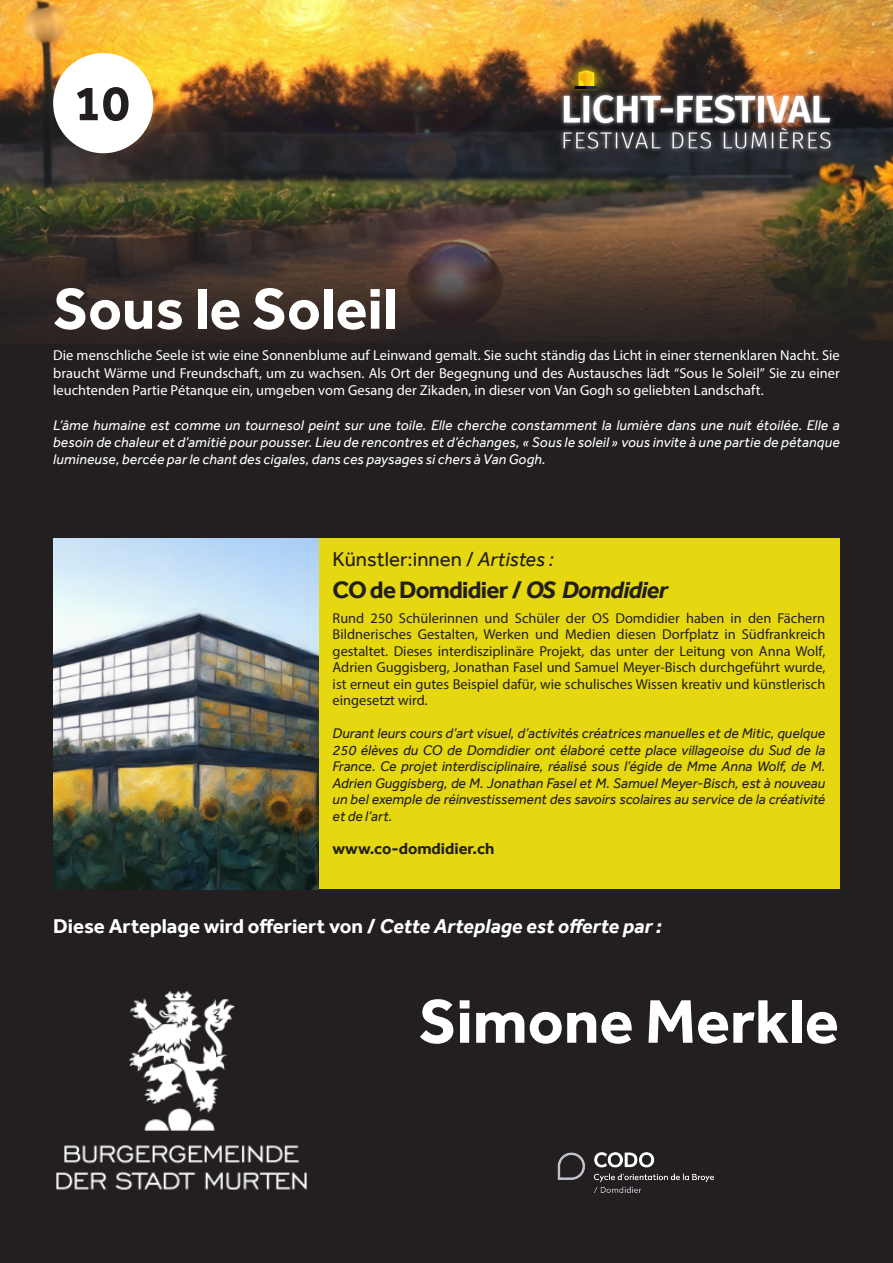
<style>
.page{position:relative;width:893px;height:1263px;background:#231f20}
.page>*{position:absolute;margin:0;border:0;box-sizing:border-box;transform-origin:0 0}
.t1{font:700 63.6px "Effra";color:#fff}
.t2{font:700 59.4px "Effra";color:#fff}
.t3{font:700 51.15px "Effra";color:#231f20}
.t4{font:700 24.45px "Effra";letter-spacing:-.03em;color:#231f20}
.t5{font:700 20.55px "Effra";color:#fff}
.t6{font:20.55px "Effra";color:#231f20}
.t7{font:700 16.5px "Effra";color:#231f20}
.t8{font:italic 14.4px/16.5px "Effra";color:#231f20;text-align:justify}
.t9{font:14.4px/16.5px "Myriad Pro";color:#231f20;text-align:justify}
.t10{font:14.4px/17.2px "Myriad Pro";letter-spacing:.005em;color:#fff;text-align:justify}
.t11{font:italic 14.4px/17.2px "Effra";letter-spacing:.01em;color:#fff;text-align:justify}
.s1{font-style:italic}
</style>
<div class="page">
<div style="left:319px;top:539px;width:521px;height:350px;background:#e5d710"></div>
<img style="left:53px;top:539px;width:266px;height:350px">
<img style="left:0;top:0;width:893px;height:198px">
<svg style="left:0;top:198px;width:893px;height:142px"></svg>
<div style="left:53px;top:53px;width:100px;height:100px;background:#fff;border-radius:50%"></div>
<img style="left:555px;top:53px;width:285px;height:104px">
<img style="left:557px;top:1152px;width:157px;height:41px">
<img style="left:56px;top:991px;width:251px;height:199px">
<p class="t3" style="left:74px;top:73px;width:57px">10</p>
<p class="t2" style="left:53px;top:273px;width:346px">Sous le Soleil</p>
<p class="t10" style="left:53px;top:347px;width:788px">Die menschliche Seele ist wie eine Sonnenblume auf Leinwand gemalt. Sie sucht ständig das Licht in einer sternenklaren Nacht. Sie braucht Wärme und Freundschaft, um zu wachsen. Als Ort der Begegnung und des Austausches lädt “Sous le Soleil” Sie zu einer leuchtenden Partie Pétanque ein, umgeben vom Gesang der Zikaden, in dieser von Van Gogh so geliebten Landschaft.</p>
<p class="t11" style="left:53px;top:416px;width:788px">L’âme humaine est comme un tournesol peint sur une toile. Elle cherche constamment la lumière dans une nuit étoilée. Elle a besoin de chaleur et d’amitié pour pousser. Lieu de rencontres et d’échanges, « Sous le soleil » vous invite à une partie de pétanque lumineuse, bercée par le chant des cigales, dans ces paysages si chers à Van Gogh.</p>
<h3 class="t6" style="left:333px;top:547px;width:223px">Künstler:innen / <span class="s1">Artistes :</span></h3>
<p class="t4" style="left:333px;top:575px;width:337px">CO de Domdidier / <span class="s1">OS Domdidier</span></p>
<p class="t9" style="left:333px;top:609px;width:494px">Rund 250 Schülerinnen und Schüler der OS Domdidier haben in den Fächern Bildnerisches Gestalten, Werken und Medien diesen Dorfplatz in Südfrankreich gestaltet. Dieses interdisziplinäre Projekt, das unter der Leitung von Anna Wolf, Adrien Guggisberg, Jonathan Fasel und Samuel Meyer-Bisch durchgeführt wurde, ist erneut ein gutes Beispiel dafür, wie schulisches Wissen kreativ und künstlerisch eingesetzt wird.</p>
<p class="t8" style="left:333px;top:725px;width:494px">Durant leurs cours d’art visuel, d’activités créatrices manuelles et de Mitic, quelque 250 élèves du CO de Domdidier ont élaboré cette place villageoise du Sud de la France. Ce projet interdisciplinaire, réalisé sous l’égide de Mme Anna Wolf, de M.<br>Adrien Guggisberg, de M. Jonathan Fasel et M. Samuel Meyer-Bisch, est à nouveau un bel exemple de réinvestissement des savoirs scolaires au service de la créativité et de l’art.</p>
<p class="t7" style="left:333px;top:839px;width:163px">www.co-domdidier.ch</p>
<h3 class="t5" style="left:53px;top:914px;width:610px">Diese Arteplage wird offeriert von / <span class="s1">Cette Arteplage est offerte par :</span></h3>
<p class="t1" style="left:419px;top:983px;width:422px">Simone Merkle</p>
</div>
